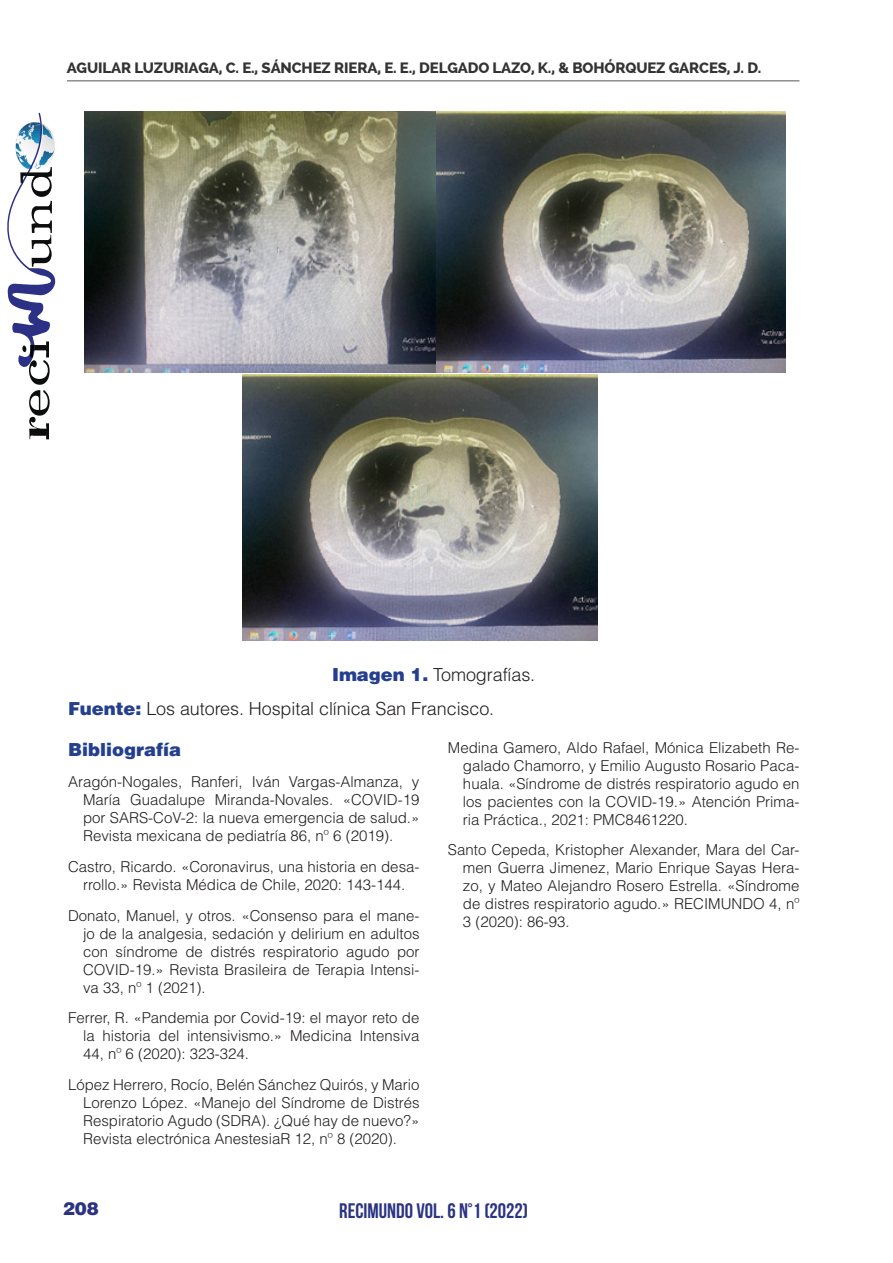
<style>
.page{position:relative;width:893px;height:1263px;background:#fff}
.page>*{position:absolute;margin:0;border:0;box-sizing:border-box;transform-origin:0 0}
.t1{font:700 21px "Bebas Neue";color:#2b3481}
.t2{font:300 18px "Helvetica LT Std";letter-spacing:-.005em;color:#231f20}
.t3{font:900 18px "Helvetica LT Std";color:#253f8e}
.t4{font:900 18px "Helvetica LT Std";color:#2b3481}
.t5{font:300 15px/18px "Helvetica LT Std";color:#231f20;text-align:justify}
.t6{font:800 15px "Raleway";letter-spacing:-.01em;color:#333}
.s1{font-weight:900;color:#253f8e}
</style>
<div class="page">
<hr style="left:67px;top:80px;width:732px;height:1px;background:#545557">
<svg style="left:7px;top:113px;width:48px;height:326px"></svg>
<img style="left:85px;top:111px;width:700px;height:262px">
<img style="left:242px;top:374px;width:355px;height:266px">
<p class="t6" style="left:67px;top:59px;width:696px">AGUILAR LUZURIAGA, C. E., SÁNCHEZ RIERA, E. E., DELGADO LAZO, K., &amp; BOHÓRQUEZ GARCES, J. D.</p>
<p class="t2" style="left:332px;top:663px;width:205px"><span class="s1">Imagen 1.</span> Tomografías.</p>
<p class="t2" style="left:68px;top:697px;width:428px"><span class="s1">Fuente:</span> Los autores. Hospital clínica San Francisco.</p>
<p class="t5" style="left:463px;top:738px;width:338px;text-indent:-15px">Medina Gamero, Aldo Rafael, Mónica Elizabeth Re&shy;galado Chamorro, y Emilio Augusto Rosario Paca&shy;huala. «Síndrome de distrés respiratorio agudo en los pacientes con la COVID-19.» Atención Prima&shy;ria Práctica., 2021: PMC8461220.</p>
<p class="t5" style="left:463px;top:841px;width:338px;text-indent:-15px">Santo Cepeda, Kristopher Alexander, Mara del Car&shy;men Guerra Jimenez, Mario Enrique Sayas Hera&shy;zo, y Mateo Alejandro Rosero Estrella. «Síndrome de distres respiratorio agudo.» RECIMUNDO 4, nº 3 (2020): 86-93.</p>
<p class="t3" style="left:68px;top:738px;width:115px">Bibliografía</p>
<p class="t5" style="left:83px;top:773px;width:338px;text-indent:-15px">Aragón-Nogales, Ranferi, Iván Vargas-Almanza, y María Guadalupe Miranda-Novales. «COVID-19 por SARS-CoV-2: la nueva emergencia de salud.» Revista mexicana de pediatría 86, nº 6 (2019).</p>
<p class="t5" style="left:68px;top:857px;width:353px;text-align:center">Castro, Ricardo. «Coronavirus, una historia en desa&shy;rrollo.» Revista Médica de Chile, 2020: 143-144.</p>
<p class="t5" style="left:83px;top:906px;width:338px;text-indent:-15px">Donato, Manuel, y otros. «Consenso para el mane&shy;jo de la analgesia, sedación y delirium en adultos con síndrome de distrés respiratorio agudo por COVID-19.» Revista Brasileira de Terapia Intensi&shy;va 33, nº 1 (2021).</p>
<p class="t5" style="left:83px;top:1009px;width:338px;text-indent:-15px">Ferrer, R. «Pandemia por Covid-19: el mayor reto de la historia del intensivismo.» Medicina Intensiva 44, nº 6 (2020): 323-324.</p>
<p class="t5" style="left:83px;top:1076px;width:338px;text-indent:-15px">López Herrero, Rocío, Belén Sánchez Quirós, y Mario Lorenzo López. «Manejo del Síndrome de Distrés Respiratorio Agudo (SDRA). ¿Qué hay de nuevo?» Revista electrónica AnestesiaR 12, nº 8 (2020).</p>
<p class="t4" style="left:63px;top:1197px;width:38px">208</p>
<h1 class="t1" style="left:339px;top:1199px;width:190px">RECIMUNDO VOL. 6 N°1 (2022)</h1>
</div>
